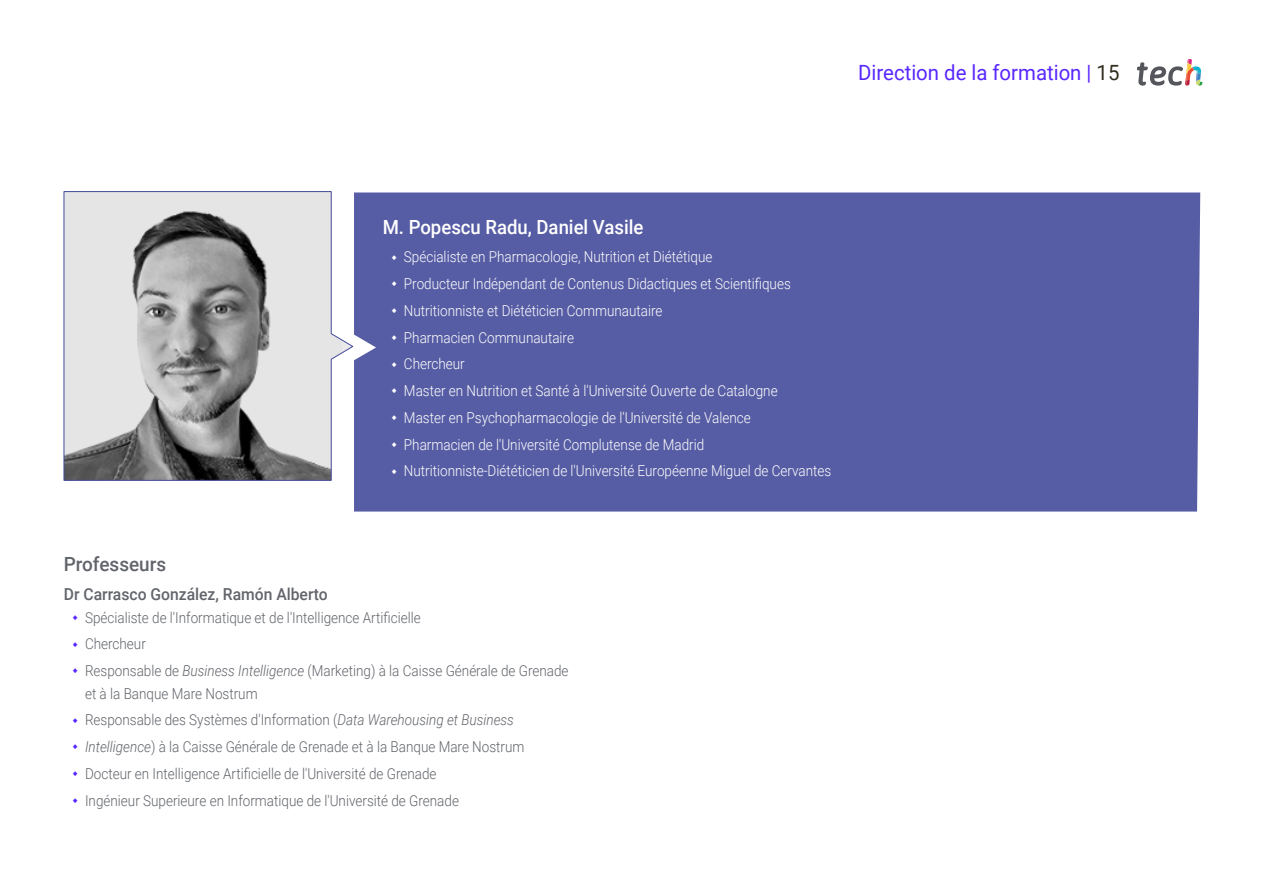
<style>
.page{position:relative;width:1263px;height:893px;background:#fff}
.page>*{position:absolute;margin:0;border:0;box-sizing:border-box;transform-origin:0 0}
.t1{font:21px "Roboto";color:#5927ff}
.t2{font:500 19.5px "Roboto";color:#fff;scale:.95 1}
.t3{font:500 19.5px "Roboto";color:#61646a}
.t4{font:500 16.5px "Roboto";color:#61646a;scale:.95 1}
.t5{font:300 15px/26.7px "Roboto";color:#61646a;scale:.9 1}
.t6{font:300 15px/26.7px "Roboto";color:#fff;scale:.9 1}
.s1{color:#312e20}
.s2{font-style:italic}
</style>
<div class="page">
<div style="left:354px;top:192px;width:846px;height:320px;background:#575da4"></div>
<svg style="left:64px;top:191px;width:289px;height:290px;background:#b8b8b9"></svg>
<svg style="left:1137px;top:59px;width:65px;height:27px"></svg>
<svg style="left:392px;top:255px;width:5px;height:5px"></svg>
<svg style="left:392px;top:281px;width:5px;height:5px"></svg>
<svg style="left:392px;top:308px;width:5px;height:5px"></svg>
<svg style="left:392px;top:335px;width:5px;height:5px"></svg>
<svg style="left:392px;top:362px;width:5px;height:5px"></svg>
<svg style="left:392px;top:388px;width:5px;height:5px"></svg>
<svg style="left:392px;top:415px;width:5px;height:5px"></svg>
<svg style="left:392px;top:442px;width:5px;height:5px"></svg>
<svg style="left:392px;top:469px;width:5px;height:5px"></svg>
<h1 class="t1" style="left:858px;top:57px;width:263px">Direction de la formation | <span class="s1">15</span></h1>
<h2 class="t2" style="left:383px;top:213px;width:276px">M. Popescu Radu, Daniel Vasile</h2>
<p class="t6" style="left:404px;top:243px;width:476px">Spécialiste en Pharmacologie, Nutrition et Diététique<br>Producteur Indépendant de Contenus Didactiques et Scientifiques Nutritionniste et Diététicien Communautaire<br>Pharmacien Communautaire<br>Chercheur<br>Master en Nutrition et Santé à l'Université Ouverte de Catalogne<br>Master en Psychopharmacologie de l'Université de Valence<br>Pharmacien de l'Université Complutense de Madrid Nutritionniste-Diététicien de l'Université Européenne Miguel de Cervantes</p>
<h2 class="t3" style="left:64px;top:550px;width:104px">Professeurs</h2>
<p class="t4" style="left:64px;top:583px;width:279px">Dr Carrasco González, Ramón Alberto</p>
<p class="t5" style="left:85px;top:603px;width:539px">Spécialiste de l'Informatique et de l'Intelligence Artificielle<br>Chercheur<br>Responsable de <span class="s2">Business Intelligence</span> (Marketing) à la Caisse Générale de Grenade</p>
<p class="t5" style="left:85px;top:679px;width:490px">et à la Banque Mare Nostrum<br>Responsable des Systèmes d'Information (<span class="s2">Data Warehousing et Business Intelligence</span>) à la Caisse Générale de Grenade et à la Banque Mare Nostrum Docteur en Intelligence Artificielle de l'Université de Grenade<br>Ingénieur Superieure en Informatique de l'Université de Grenade</p>
</div>
